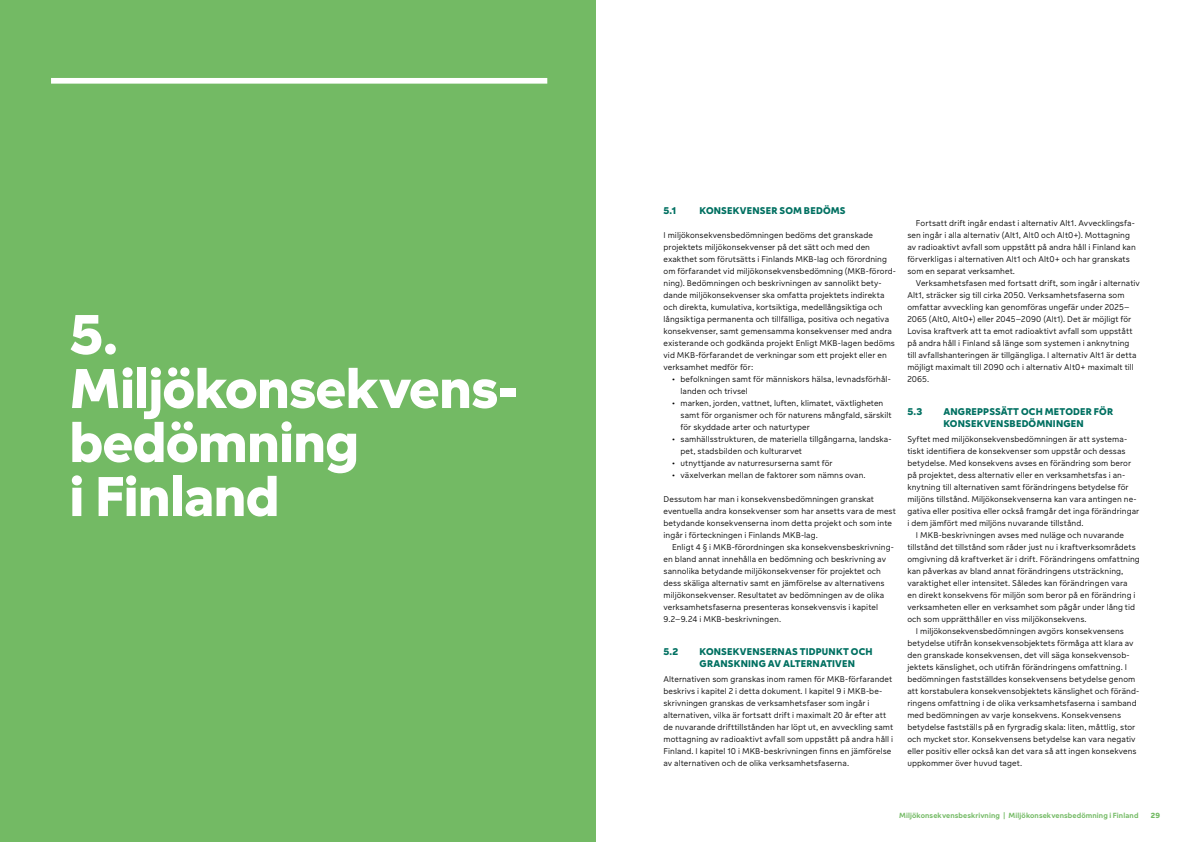
<style>
.page{position:relative;width:1191px;height:842px;background:#fff}
.page>*{position:absolute;margin:0;border:0;box-sizing:border-box;transform-origin:0 0}
.OTSIKKO_1{font:700 60px/54px "Fortum Sans";letter-spacing:-.01em;color:#fff}
.OTSIKKO_1_1{font:700 10.5px/12px "Fortum Sans";letter-spacing:.015em;color:#007061}
.LEIPIS{font:300 9px/12px "Fortum Sans";letter-spacing:.005em;color:#000}
.LEIPIS_ALKU{font:300 9px/12px "Fortum Sans";letter-spacing:.005em;color:#000}
.t1{font:500 8px "Fortum Sans";letter-spacing:.015em;color:#73ba64}
.t2{font:700 8px "Fortum Sans";color:#73ba64}
</style>
<div class="page">
<div style="left:0;top:0;width:595px;height:842px;background:#73ba64"></div>
<div style="left:51px;top:78px;width:496px;height:6px;background:#fff"></div>
<h1 class="OTSIKKO_1" style="left:69px;top:307px;width:50px">5.</h1>
<h1 class="OTSIKKO_1" style="left:69px;top:361px;width:451px">Miljökonsekvens&shy;bedömning<br>i Finland</h1>
<h2 class="OTSIKKO_1_1" style="left:663px;top:205px;width:14px">5.1</h2>
<h2 class="OTSIKKO_1_1" style="left:699px;top:205px;width:147px">KONSEKVENSER SOM BEDÖMS</h2>
<p class="LEIPIS_ALKU" style="left:663px;top:229px;width:234px">I miljökonsekvensbedömningen bedöms det granskade projektets miljökonsekvenser på det sätt och med den exakthet som förutsätts i Finlands MKB-lag och förordning om förfarandet vid miljökonsekvensbedömning (MKB-förord&shy;ning). Bedömningen och beskrivningen av sannolikt bety&shy;dande miljökonsekvenser ska omfatta projektets indirekta och direkta, kumulativa, kortsiktiga, medellångsiktiga och långsiktiga permanenta och tillfälliga, positiva och negativa konsekvenser, samt gemensamma konsekvenser med andra existerande och godkända projekt Enligt MKB-lagen bedöms vid MKB-förfarandet de verkningar som ett projekt eller en verksamhet medför för:</p>
<p class="LEIPIS" style="left:680px;top:373px;width:212px;text-indent:-8px">• befolkningen samt för människors hälsa, levnadsförhål&shy;landen och trivsel</p>
<p class="LEIPIS" style="left:680px;top:397px;width:213px;text-indent:-9px">• marken, jorden, vattnet, luften, klimatet, växtligheten samt för organismer och för naturens mångfald, särskilt för skyddade arter och naturtyper</p>
<p class="LEIPIS" style="left:680px;top:433px;width:212px;text-indent:-9px">• samhällsstrukturen, de materiella tillgångarna, landska&shy;pet, stadsbilden och kulturarvet</p>
<p class="LEIPIS" style="left:672px;top:457px;width:162px">• utnyttjande av naturresurserna samt för</p>
<p class="LEIPIS" style="left:672px;top:469px;width:195px">• växelverkan mellan de faktorer som nämns ovan.</p>
<p class="LEIPIS_ALKU" style="left:663px;top:493px;width:234px">Dessutom har man i konsekvensbedömningen granskat eventuella andra konsekvenser som har ansetts vara de mest betydande konsekvenserna inom detta projekt och som inte ingår i förteckningen i Finlands MKB-lag.</p>
<p class="LEIPIS" style="left:663px;top:541px;width:232px;text-indent:9px">Enligt 4 § i MKB-förordningen ska konsekvensbeskrivning&shy;en bland annat innehålla en bedömning och beskrivning av sannolika betydande miljökonsekvenser för projektet och dess skäliga alternativ samt en jämförelse av alternativens miljökonsekvenser. Resultatet av bedömningen av de olika verksamhetsfaserna presenteras konsekvensvis i kapitel 9.2–9.24 i MKB-beskrivningen.</p>
<h2 class="OTSIKKO_1_1" style="left:663px;top:645px;width:16px">5.2</h2>
<h2 class="OTSIKKO_1_1" style="left:699px;top:645px;width:174px">KONSEKVENSERNAS TIDPUNKT OCH<br>GRANSKNING AV ALTERNATIVEN</h2>
<p class="LEIPIS_ALKU" style="left:663px;top:673px;width:231px">Alternativen som granskas inom ramen för MKB-förfarandet beskrivs i kapitel 2 i detta dokument. I kapitel 9 i MKB-be&shy;skrivningen granskas de verksamhetsfaser som ingår i alternativen, vilka är fortsatt drift i maximalt 20 år efter att de nuvarande drifttillstånden har löpt ut, en avveckling samt mottagning av radioaktivt avfall som uppstått på andra håll i Finland. I kapitel 10 i MKB-beskrivningen finns en jämförelse av alternativen och de olika verksamhetsfaserna.</p>
<p class="LEIPIS" style="left:907px;top:217px;width:230px;text-indent:9px">Fortsatt drift ingår endast i alternativ Alt1. Avvecklingsfa&shy;sen ingår i alla alternativ (Alt1, Alt0 och Alt0+). Mottagning av radioaktivt avfall som uppstått på andra håll i Finland kan förverkligas i alternativen Alt1 och Alt0+ och har granskats som en separat verksamhet.</p>
<p class="LEIPIS" style="left:907px;top:277px;width:234px;text-indent:9px">Verksamhetsfasen med fortsatt drift, som ingår i alternativ Alt1, sträcker sig till cirka 2050. Verksamhetsfaserna som omfattar avveckling kan genomföras ungefär under 2025– 2065 (Alt0, Alt0+) eller 2045–2090 (Alt1). Det är möjligt för Lovisa kraftverk att ta emot radioaktivt avfall som uppstått på andra håll i Finland så länge som systemen i anknytning till avfallshanteringen är tillgängliga. I alternativ Alt1 är detta möjligt maximalt till 2090 och i alternativ Alt0+ maximalt till 2065.</p>
<h2 class="OTSIKKO_1_1" style="left:907px;top:405px;width:16px">5.3</h2>
<h2 class="OTSIKKO_1_1" style="left:943px;top:405px;width:171px">ANGREPPSSÄTT OCH METODER FÖR<br>KONSEKVENSBEDÖMNINGEN</h2>
<p class="LEIPIS_ALKU" style="left:907px;top:433px;width:233px">Syftet med miljökonsekvensbedömningen är att systema&shy;tiskt identifiera de konsekvenser som uppstår och dessas betydelse. Med konsekvens avses en förändring som beror på projektet, dess alternativ eller en verksamhetsfas i an&shy;knytning till alternativen samt förändringens betydelse för miljöns tillstånd. Miljökonsekvenserna kan vara antingen ne&shy;gativa eller positiva eller också framgår det inga förändringar i dem jämfört med miljöns nuvarande tillstånd.</p>
<p class="LEIPIS" style="left:907px;top:529px;width:234px;text-indent:9px">I MKB-beskrivningen avses med nuläge och nuvarande tillstånd det tillstånd som råder just nu i kraftverksområdets omgivning då kraftverket är i drift. Förändringens omfattning kan påverkas av bland annat förändringens utsträckning, varaktighet eller intensitet. Således kan förändringen vara<br>en direkt konsekvens för miljön som beror på en förändring i verksamheten eller en verksamhet som pågår under lång tid och som upprätthåller en viss miljökonsekvens.</p>
<p class="LEIPIS" style="left:907px;top:625px;width:233px;text-indent:9px">I miljökonsekvensbedömningen avgörs konsekvensens betydelse utifrån konsekvensobjektets förmåga att klara av den granskade konsekvensen, det vill säga konsekvensob&shy;jektets känslighet, och utifrån förändringens omfattning. I bedömningen fastställdes konsekvensens betydelse genom att korstabulera konsekvensobjektets känslighet och föränd&shy;ringens omfattning i de olika verksamhetsfaserna i samband med bedömningen av varje konsekvens. Konsekvensens betydelse fastställs på en fyrgradig skala: liten, måttlig, stor och mycket stor. Konsekvensens betydelse kan vara negativ eller positiv eller också kan det vara så att ingen konsekvens uppkommer över huvud taget.</p>
<p class="t1" style="left:899px;top:811px;width:241px">Miljökonsekvensbeskrivning | Miljökonsekvensbedömning i Finland</p>
<p class="t2" style="left:1151px;top:810px;width:11px">29</p>
</div>
